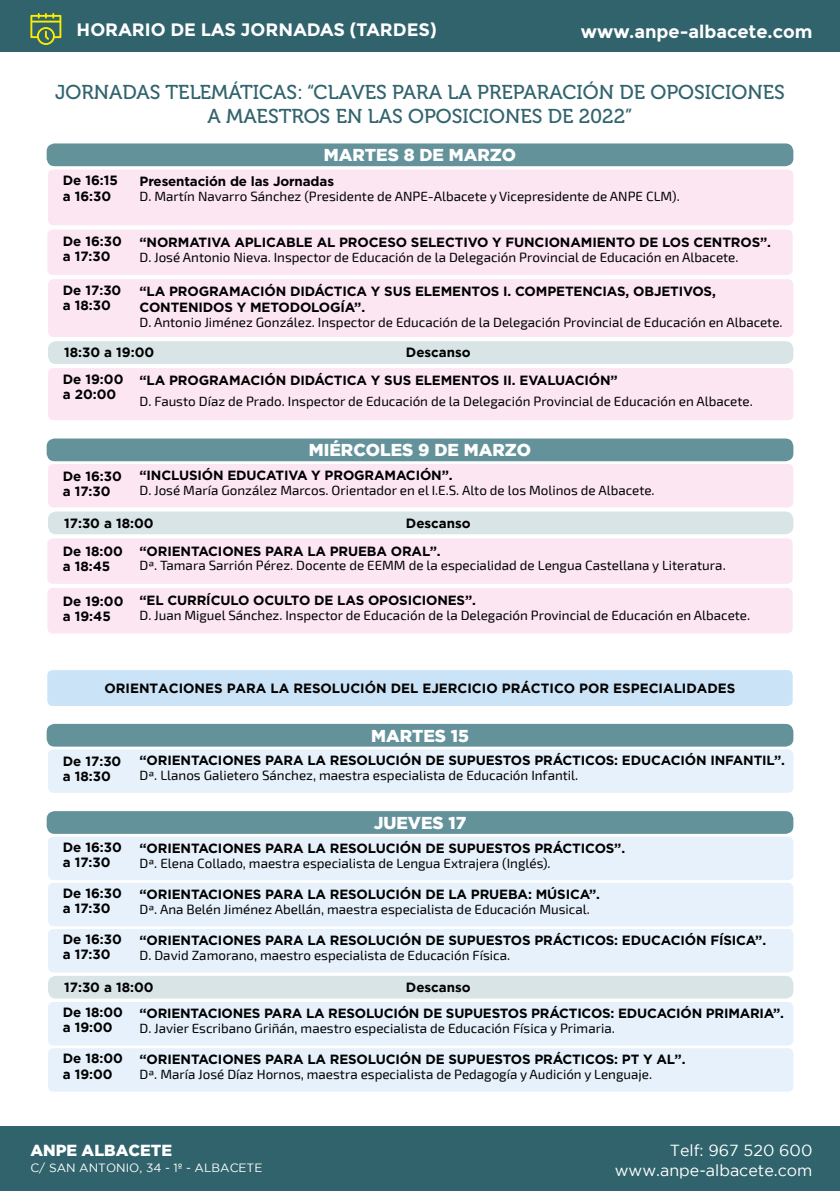
<style>
.page{position:relative;width:840px;height:1191px;background:#fff}
.page>*{position:absolute;margin:0;border:0;box-sizing:border-box;transform-origin:0 0}
.t1{font:20px/24px "Museo 500";color:#32646d;text-align:center}
.t2{font:700 18px "Montserrat";color:#fff}
.t3{font:900 17.2px "Gotham";color:#fff}
.t4{font:16px/20px "Gotham";color:#fff;text-align:right}
.t5{font:900 16px "Gotham";color:#fff}
.t6{font:13.4px "Exo 2";color:#000}
.t7{font:700 13.4px/16px "Gotham";letter-spacing:-.01em;color:#000}
.t8{font:700 13.4px/15.2px "Gotham";color:#000}
.t9{font:12px "Gotham";color:#fff}
</style>
<div class="page">
<div style="left:0;top:0;width:839px;height:51px;background:#30636c"></div>
<svg style="left:30px;top:13px;width:31px;height:32px"></svg>
<div style="left:0;top:1126px;width:839px;height:65px;background:#30636c"></div>
<div style="left:48px;top:341px;width:745px;height:23px;background:#d8e4e6;border-radius:8px"></div>
<div style="left:48px;top:169px;width:745px;height:56px;background:#fce6f2;border-radius:5px"></div>
<div style="left:47px;top:229px;width:745px;height:46px;background:#fce6f2;border-radius:5px"></div>
<div style="left:48px;top:279px;width:745px;height:58px;background:#fce6f2;border-radius:5px"></div>
<div style="left:48px;top:368px;width:745px;height:52px;background:#fce6f2;border-radius:5px"></div>
<div style="left:47px;top:143px;width:746px;height:23px;background:#64929b;border-radius:8px"></div>
<div style="left:48px;top:976px;width:745px;height:22px;background:#d8e4e6;border-radius:8px"></div>
<div style="left:48px;top:836px;width:745px;height:44px;background:#e6f1fb;border-radius:5px"></div>
<div style="left:48px;top:1002px;width:745px;height:43px;background:#e6f1fb;border-radius:5px"></div>
<div style="left:48px;top:882px;width:745px;height:44px;background:#e6f1fb;border-radius:5px"></div>
<div style="left:48px;top:1048px;width:745px;height:43px;background:#e6f1fb;border-radius:5px"></div>
<div style="left:48px;top:929px;width:745px;height:43px;background:#e6f1fb;border-radius:5px"></div>
<div style="left:47px;top:811px;width:746px;height:23px;background:#64929b;border-radius:8px"></div>
<div style="left:47px;top:670px;width:745px;height:36px;background:#c6e0f6;border-radius:5px"></div>
<div style="left:48px;top:511px;width:745px;height:23px;background:#d8e4e6;border-radius:8px"></div>
<div style="left:48px;top:464px;width:745px;height:43px;background:#fce6f2;border-radius:5px"></div>
<div style="left:47px;top:538px;width:745px;height:46px;background:#fce6f2;border-radius:5px"></div>
<div style="left:47px;top:588px;width:745px;height:45px;background:#fce6f2;border-radius:5px"></div>
<div style="left:47px;top:438px;width:746px;height:23px;background:#64929b;border-radius:8px"></div>
<div style="left:48px;top:749px;width:745px;height:44px;background:#e6f1fb;border-radius:5px"></div>
<div style="left:47px;top:724px;width:746px;height:22px;background:#64929b;border-radius:8px"></div>
<h2 class="t2" style="left:77px;top:19px;width:361px">HORARIO DE LAS JORNADAS (TARDES)</h2>
<h2 class="t2" style="left:580px;top:21px;width:233px">www.anpe-albacete.com</h2>
<h1 class="t1" style="left:55px;top:80px;width:730px">JORNADAS TELEMÁTICAS: “CLAVES PARA LA PREPARACIÓN DE OPOSICIONES<br>A MAESTROS EN LAS OPOSICIONES DE 2022”</h1>
<p class="t8" style="left:63px;top:173px;width:57px">De 16:15 a 16:30</p>
<p class="t8" style="left:63px;top:233px;width:61px">De 16:30 a 17:30</p>
<p class="t8" style="left:63px;top:282px;width:60px">De 17:30 a 18:30</p>
<p class="t3" style="left:324px;top:145px;width:193px">MARTES 8 DE MARZO</p>
<p class="t7" style="left:139px;top:173px;width:196px">Presentación de las Jornadas</p>
<p class="t6" style="left:139px;top:188px;width:541px">D. Martín Navarro Sánchez (Presidente de ANPE-Albacete y Vicepresidente de ANPE CLM).</p>
<p class="t7" style="left:139px;top:234px;width:632px">“NORMATIVA APLICABLE AL PROCESO SELECTIVO Y FUNCIONAMIENTO DE LOS CENTROS”.</p>
<p class="t6" style="left:139px;top:249px;width:600px">D. José Antonio Nieva. Inspector de Educación de la Delegación Provincial de Educación en Albacete.</p>
<p class="t7" style="left:139px;top:283px;width:577px">“LA PROGRAMACIÓN DIDÁCTICA Y SUS ELEMENTOS I. COMPETENCIAS, OBJETIVOS,<br>CONTENIDOS Y METODOLOGÍA”.</p>
<p class="t6" style="left:139px;top:314px;width:644px">D. Antonio Jiménez González. Inspector de Educación de la Delegación Provincial de Educación en Albacete.</p>
<p class="t8" style="left:64px;top:345px;width:91px">18:30 a 19:00</p>
<p class="t8" style="left:405px;top:345px;width:66px">Descanso</p>
<p class="t8" style="left:63px;top:371px;width:62px">De 19:00 a 20:00</p>
<p class="t7" style="left:139px;top:372px;width:479px">“LA PROGRAMACIÓN DIDÁCTICA Y SUS ELEMENTOS II. EVALUACIÓN”</p>
<p class="t6" style="left:139px;top:393px;width:614px">D. Fausto Díaz de Prado. Inspector de Educación de la Delegación Provincial de Educación en Albacete.</p>
<p class="t3" style="left:309px;top:440px;width:223px">MIÉRCOLES 9 DE MARZO</p>
<p class="t7" style="left:139px;top:467px;width:314px">“INCLUSIÓN EDUCATIVA Y PROGRAMACIÓN”.</p>
<p class="t6" style="left:139px;top:482px;width:516px">D. José María González Marcos. Orientador en el I.E.S. Alto de los Molinos de Albacete.</p>
<p class="t8" style="left:63px;top:468px;width:61px">De 16:30 a 17:30</p>
<p class="t8" style="left:63px;top:508px;width:92px;line-height:28.2px">17:30 a 18:00<br>De 18:00</p>
<p class="t8" style="left:63px;top:558px;width:49px">a 18:45</p>
<p class="t8" style="left:63px;top:593px;width:62px">De 19:00 a 19:45</p>
<p class="t8" style="left:405px;top:515px;width:66px">Descanso</p>
<p class="t7" style="left:139px;top:542px;width:302px">“ORIENTACIONES PARA LA PRUEBA ORAL”.</p>
<p class="t6" style="left:139px;top:558px;width:587px">Dª. Tamara Sarrión Pérez. Docente de EEMM de la especialidad de Lengua Castellana y Literatura.</p>
<p class="t7" style="left:139px;top:592px;width:338px">“EL CURRÍCULO OCULTO DE LAS OPOSICIONES”.</p>
<p class="t6" style="left:139px;top:607px;width:612px">D. Juan Miguel Sánchez. Inspector de Educación de la Delegación Provincial de Educación en Albacete.</p>
<p class="t8" style="left:104px;top:680px;width:632px">ORIENTACIONES PARA LA RESOLUCIÓN DEL EJERCICIO PRÁCTICO POR ESPECIALIDADES</p>
<p class="t3" style="left:371px;top:725px;width:99px">MARTES 15</p>
<p class="t8" style="left:63px;top:753px;width:60px">De 17:30 a 18:30</p>
<p class="t7" style="left:139px;top:752px;width:646px">“ORIENTACIONES PARA LA RESOLUCIÓN DE SUPUESTOS PRÁCTICOS: EDUCACIÓN INFANTIL”.</p>
<p class="t6" style="left:139px;top:768px;width:440px">Dª. Llanos Galietero Sánchez, maestra especialista de Educación Infantil.</p>
<p class="t3" style="left:373px;top:812px;width:94px">JUEVES 17</p>
<p class="t8" style="left:63px;top:839px;width:61px">De 16:30 a 17:30</p>
<p class="t7" style="left:139px;top:840px;width:487px">“ORIENTACIONES PARA LA RESOLUCIÓN DE SUPUESTOS PRÁCTICOS”.</p>
<p class="t6" style="left:139px;top:855px;width:412px">Dª. Elena Collado, maestra especialista de Lengua Extrajera (Inglés).</p>
<p class="t8" style="left:63px;top:885px;width:61px">De 16:30 a 17:30</p>
<p class="t7" style="left:139px;top:886px;width:462px">“ORIENTACIONES PARA LA RESOLUCIÓN DE LA PRUEBA: MÚSICA”.</p>
<p class="t6" style="left:139px;top:901px;width:451px">Dª. Ana Belén Jiménez Abellán, maestra especialista de Educación Musical.</p>
<p class="t8" style="left:63px;top:931px;width:61px">De 16:30 a 17:30</p>
<p class="t7" style="left:139px;top:932px;width:628px">“ORIENTACIONES PARA LA RESOLUCIÓN DE SUPUESTOS PRÁCTICOS: EDUCACIÓN FÍSICA”.</p>
<p class="t6" style="left:139px;top:947px;width:372px">D. David Zamorano, maestro especialista de Educación Física.</p>
<p class="t8" style="left:64px;top:979px;width:91px">17:30 a 18:00</p>
<p class="t8" style="left:405px;top:979px;width:66px">Descanso</p>
<p class="t8" style="left:63px;top:1004px;width:62px">De 18:00 a 19:00</p>
<p class="t8" style="left:63px;top:1050px;width:62px">De 18:00 a 19:00</p>
<p class="t7" style="left:139px;top:1005px;width:645px">“ORIENTACIONES PARA LA RESOLUCIÓN DE SUPUESTOS PRÁCTICOS: EDUCACIÓN PRIMARIA”.</p>
<p class="t6" style="left:139px;top:1020px;width:476px">D. Javier Escribano Griñán, maestro especialista de Educación Física y Primaria.</p>
<p class="t7" style="left:139px;top:1051px;width:547px">“ORIENTACIONES PARA LA RESOLUCIÓN DE SUPUESTOS PRÁCTICOS: PT Y AL”.</p>
<p class="t6" style="left:139px;top:1066px;width:513px">Dª. María José Díaz Hornos, maestra especialista de Pedagogía y Audición y Lenguaje.</p>
<p class="t5" style="left:30px;top:1141px;width:143px">ANPE ALBACETE</p>
<p class="t9" style="left:30px;top:1161px;width:233px">C/ SAN ANTONIO, 34 - 1º - ALBACETE</p>
<p class="t4" style="left:614px;top:1140px;width:199px">Telf: 967 520 600 www.anpe-albacete.com</p>
</div>
